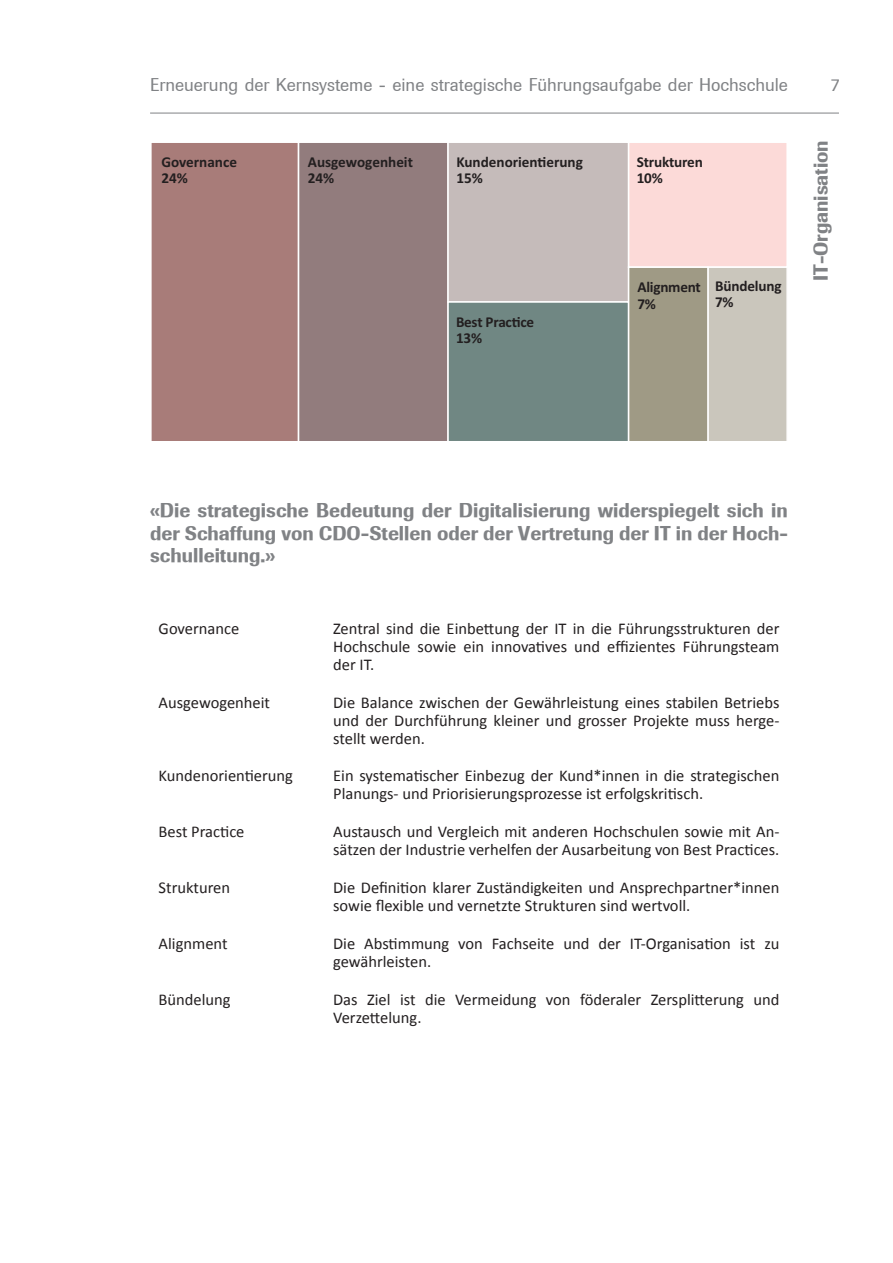
<style>
.page{position:relative;width:893px;height:1263px;background:#fff}
.page>*{position:absolute;margin:0;border:0;box-sizing:border-box;transform-origin:0 0}
.Titel_2_ohne_Nummeri{font:500 19.5px/22.5px "Imago";color:#808285;text-align:justify}
.t1{font:18px "Imago";color:#808285}
.Fliesstext{font:16.5px/18px "Calibri";color:#231f20}
.t2{font:700 15.15px/16.6px "Calibri";color:#231f20}
</style>
<div class="page">
<hr style="left:150px;top:113px;width:689px;height:1px;background:#808285">
<div style="left:151px;top:143px;width:147px;height:298px;background:#a87c79"></div>
<div style="left:299px;top:143px;width:148px;height:298px;background:#927c7d"></div>
<div style="left:448px;top:142px;width:181px;height:160px;background:#c5bbba"></div>
<div style="left:447px;top:141px;width:182px;height:162px;border:2px solid #fff"></div>
<div style="left:629px;top:142px;width:158px;height:125px;background:#fcdad8"></div>
<div style="left:628px;top:141px;width:160px;height:127px;border:2px solid #fff"></div>
<svg style="left:447px;top:266px;width:341px;height:175px;background:#9ca299"></svg>
<p class="t1" style="left:150px;top:74px;width:639px">Erneuerung der Kernsysteme - eine strategische Führungsaufgabe der Hochschule</p>
<p class="t1" style="left:831px;top:74px;width:10px">7</p>
<p class="t2" style="left:161px;top:153px;width:77px">Governance<br>24%</p>
<p class="t2" style="left:308px;top:153px;width:107px">Ausgewogenheit<br>24%</p>
<p class="t2" style="left:456px;top:153px;width:128px">Kundenorien erung<br>15%</p>
<p class="t2" style="left:456px;top:313px;width:80px">Best Prac ce<br>13%</p>
<p class="t2" style="left:637px;top:153px;width:68px">Strukturen<br>10%</p>
<p class="t2" style="left:637px;top:278px;width:65px">Alignment<br>7%</p>
<p class="t2" style="left:715px;top:277px;width:68px">Bündelung<br>7%</p>
<p class="Titel_2_ohne_Nummeri" style="left:809px;top:281px;width:142px;rotate:-90deg">IT-Organisation</p>
<p class="Titel_2_ohne_Nummeri" style="left:150px;top:499px;width:639px">«Die strategische Bedeutung der Digitalisierung widerspiegelt sich in der Schaffung von CDO-Stellen oder der Vertretung der IT in der Hoch&shy;schulleitung.»</p>
<p class="Fliesstext" style="left:159px;top:619px;width:82px">Governance</p>
<p class="Fliesstext" style="left:333px;top:619px;width:448px;text-align:justify">Zentral sind die Einbettung der IT in die Führungsstrukturen der Hochschule sowie ein innovatives und effizientes Führungsteam der IT.</p>
<p class="Fliesstext" style="left:159px;top:693px;width:113px">Ausgewogenheit</p>
<p class="Fliesstext" style="left:333px;top:693px;width:448px;text-align:justify">Die Balance zwischen der Gewährleistung eines stabilen Betriebs und der Durchführung kleiner und grosser Projekte muss herge&shy;stellt werden.</p>
<p class="Fliesstext" style="left:159px;top:767px;width:136px">Kundenorientierung</p>
<p class="Fliesstext" style="left:333px;top:767px;width:448px">Ein systematischer Einbezug der Kund*innen in die strategischen<br>Planungs- und Priorisierungsprozesse ist erfolgskritisch.</p>
<p class="Fliesstext" style="left:159px;top:823px;width:87px">Best Practice</p>
<p class="Fliesstext" style="left:333px;top:823px;width:448px">Austausch und Vergleich mit anderen Hochschulen sowie mit An&shy;sätzen der Industrie verhelfen der Ausarbeitung von Best Practices.</p>
<p class="Fliesstext" style="left:159px;top:879px;width:73px">Strukturen</p>
<p class="Fliesstext" style="left:333px;top:879px;width:448px">Die Definition klarer Zuständigkeiten und Ansprechpartner*innen sowie flexible und vernetzte Strukturen sind wertvoll.</p>
<p class="Fliesstext" style="left:159px;top:935px;width:70px">Alignment</p>
<p class="Fliesstext" style="left:333px;top:935px;width:448px">Die Abstimmung von Fachseite und der IT-Organisation ist zu gewährleisten.</p>
<p class="Fliesstext" style="left:159px;top:990px;width:74px">Bündelung</p>
<p class="Fliesstext" style="left:333px;top:990px;width:448px">Das Ziel ist die Vermeidung von föderaler Zersplitterung und<br>Verzettelung.</p>
</div>
